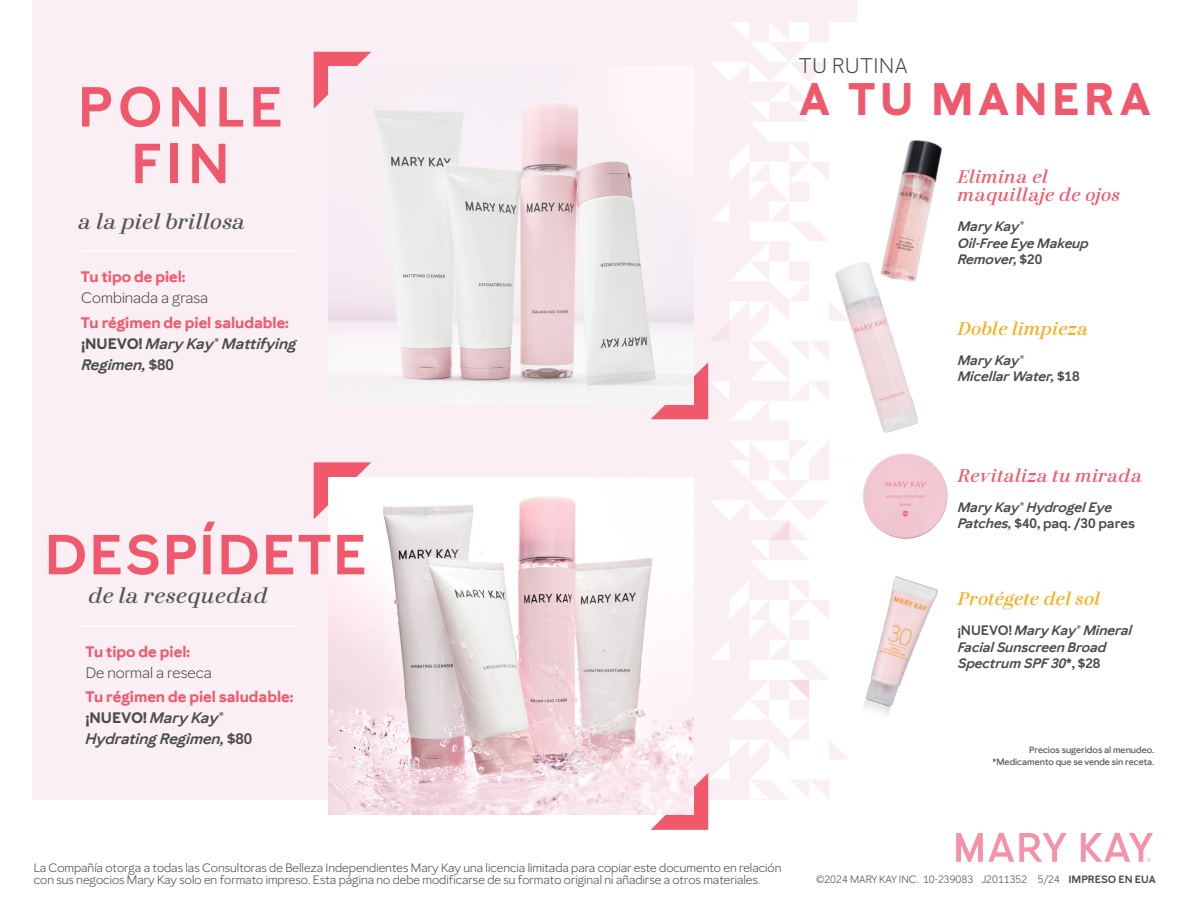
<style>
.page{position:relative;width:1188px;height:918px;background:#fff}
.page>*{position:absolute;margin:0;border:0;box-sizing:border-box;transform-origin:0 0}
.t1{font:600 55.5px "Mary Kay Sans";letter-spacing:.04em;color:#f0596b}
.t2{font:600 55.5px/56.6px "Mary Kay Sans";letter-spacing:.095em;color:#f0596b;text-align:center}
.t3{font:700 45px "Mary Kay Sans";letter-spacing:.1em;color:#f0596b}
.t4{font:italic 500 21px "Mary Kay Serif 010";letter-spacing:.025em;color:#545759}
.t5{font:21px "Mary Kay Sans";letter-spacing:.025em;color:#4b4c4d}
.t6{font:italic 500 18px/18px "Mary Kay Serif 010";letter-spacing:.02em;color:#f0596b}
.t7{font:italic 500 18px "Mary Kay Serif 010";letter-spacing:.015em;color:#faad19}
.t8{font:700 15px/21px "Mary Kay Sans";color:#f0596b}
.t9{font:italic 600 15px/21px "Mary Kay Sans";color:#4b4c4d}
.t10{font:15px "Mary Kay Sans";color:#4b4c4d}
.t11{font:italic 600 13.5px/16.5px "Mary Kay Sans";color:#4b4c4d}
.t12{font:12px/12px "Mary Kay Sans";color:#4b4c4d}
.t13{font:10.5px "Mary Kay Sans";color:#4b4c4d}
.t14{font:500 9px/12px "Mary Kay Sans";color:#4b4c4d;text-align:right}
.s1{font-weight:700;font-style:normal;color:#f0596b}
.s2{font-weight:700;font-style:normal}
.s3{font-style:normal}
.s4{color:#4b4c4d}
.s5{font-weight:600;font-style:italic;color:#4b4c4d}
.s6{font-weight:600;color:#4b4c4d}
.s7{font-weight:600}
</style>
<div class="page">
<div style="left:32px;top:0;width:825px;height:800px;background:#faeff4"></div>
<svg style="left:789px;top:22px;width:68px;height:439px"></svg>
<svg style="left:710px;top:208px;width:13px;height:13px"></svg>
<svg style="left:710px;top:22px;width:63px;height:53px"></svg>
<div style="left:789px;top:460px;width:20px;height:20px;background:#fff"></div>
<svg style="left:731px;top:461px;width:126px;height:339px;fill:#fff"></svg>
<svg style="left:710px;top:580px;width:98px;height:80px"></svg>
<svg style="left:711px;top:441px;width:78px;height:119px"></svg>
<svg style="left:789px;top:680px;width:19px;height:20px"></svg>
<svg style="left:314px;top:52px;width:57px;height:57px"></svg>
<svg style="left:651px;top:307px;width:127px;height:113px"></svg>
<img style="left:329px;top:67px;width:364px;height:337px">
<svg style="left:314px;top:462px;width:57px;height:57px"></svg>
<svg style="left:651px;top:739px;width:138px;height:91px"></svg>
<img style="left:329px;top:477px;width:364px;height:338px">
<svg style="left:956px;top:833px;width:111px;height:29px"></svg>
<svg style="left:1081px;top:833px;width:72px;height:29px"></svg>
<img style="left:808px;top:550px;width:130px;height:210px">
<img style="left:852px;top:450px;width:96px;height:129px">
<img style="left:778px;top:408px;width:140px;height:42px">
<img style="left:723px;top:26px;width:219px;height:382px">
<hr style="left:81px;top:250px;width:216px;height:2px;background:#fff">
<hr style="left:81px;top:625px;width:216px;height:2px;background:#fff">
<h1 class="t2" style="left:78px;top:78px;width:207px">PONLE<br>FIN</h1>
<h3 class="t4" style="left:78px;top:208px;width:169px">a la piel brillosa</h3>
<p class="t8" style="left:81px;top:266px;width:106px">Tu tipo de piel:</p>
<p class="t10" style="left:81px;top:289px;width:129px">Combinada a grasa</p>
<p class="t9" style="left:81px;top:312px;width:217px"><span class="s1">Tu régimen de piel saludable: </span><span class="s2">¡NUEVO!</span> Mary Kay® Mattifying<br>Regimen, <span class="s3">$80</span></p>
<h1 class="t1" style="left:45px;top:521px;width:324px">DESPÍDETE</h1>
<h3 class="t4" style="left:88px;top:582px;width:181px">de la resequedad</h3>
<p class="t8" style="left:85px;top:641px;width:106px">Tu tipo de piel:</p>
<p class="t10" style="left:86px;top:663px;width:128px">De normal a reseca</p>
<p class="t8" style="left:85px;top:686px;width:210px">Tu régimen de piel saludable: <span class="s4">¡NUEVO!</span> <span class="s5">Mary Kay®<br>Hydrating Regimen,</span> <span class="s6">$80</span></p>
<h3 class="t5" style="left:799px;top:52px;width:110px">TU RUTINA</h3>
<h2 class="t3" style="left:799px;top:71px;width:353px">A TU MANERA</h2>
<h3 class="t6" style="left:958px;top:167px;width:164px">Elimina el maquillaje de ojos</h3>
<p class="t11" style="left:958px;top:218px;width:133px">Mary Kay®<br>Oil-Free Eye Makeup<br>Remover, <span class="s3">$20</span></p>
<h3 class="t7" style="left:958px;top:317px;width:132px">Doble limpieza</h3>
<p class="t11" style="left:958px;top:352px;width:123px">Mary Kay®<br>Micellar Water, <span class="s3">$18</span></p>
<h3 class="t6" style="left:958px;top:466px;width:186px">Revitaliza tu mirada</h3>
<p class="t11" style="left:958px;top:499px;width:179px">Mary Kay® Hydrogel Eye<br>Patches, <span class="s3">$40, paq. /30 pares</span></p>
<h3 class="t7" style="left:958px;top:587px;width:144px">Protégete del sol</h3>
<p class="t11" style="left:958px;top:622px;width:176px"><span class="s3">¡NUEVO!</span> Mary Kay® Mineral<br>Facial Sunscreen Broad<br>Spectrum SPF 30<span class="s3">*, $28</span></p>
<p class="t14" style="left:993px;top:744px;width:163px">Precios sugeridos al menudeo. *Medicamento que se vende sin receta.</p>
<p class="t12" style="left:34px;top:862px;width:749px">La Compañía otorga a todas las Consultoras de Belleza Independientes Mary Kay una licencia limitada para copiar este documento en relación con sus negocios Mary Kay solo en formato impreso. Esta página no debe modificarse de su formato original ni añadirse a otros materiales.</p>
<p class="t13" style="left:816px;top:873px;width:341px">©2024 MARY KAY INC. 10-239083 J2011352 5/24 <span class="s7">IMPRESO EN EUA</span></p>
</div>
